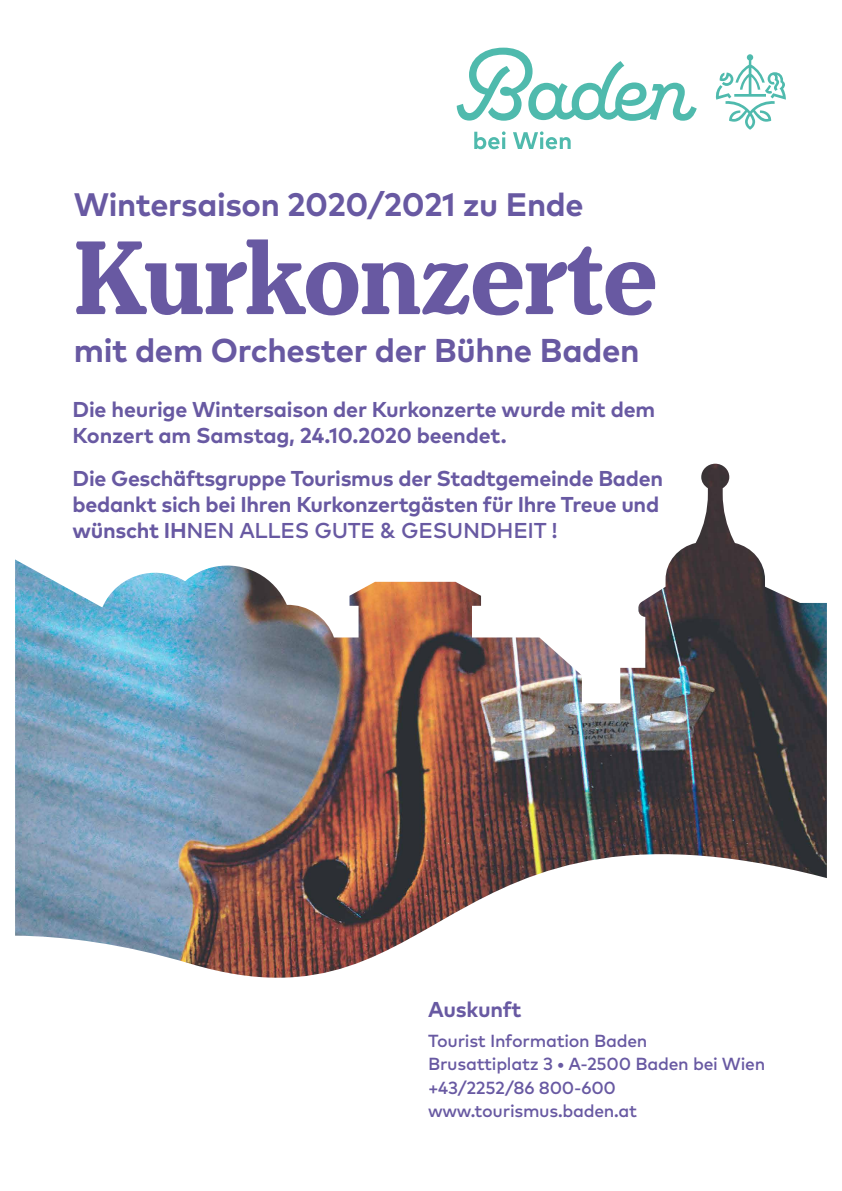
<style>
.page{position:relative;width:842px;height:1191px;background:#fff}
.page>*{position:absolute;margin:0;border:0;box-sizing:border-box;transform-origin:0 0}
.t1{font:700 condensed 110.5px "Henriette";color:#6859a2}
.t2{font:700 33px "Mark OT";letter-spacing:-.01em;color:#6859a2}
.t3{font:700 32.5px "Mark OT";letter-spacing:-.01em;color:#6859a2}
.t4{font:700 21.5px/26px "Mark OT";letter-spacing:-.015em;color:#6859a2}
.t5{font:500 17.5px/23.5px "Mark OT";letter-spacing:-.015em;color:#6859a2}
.s1{font-weight:500}
</style>
<div class="page">
<img style="left:15px;top:47px;width:812px;height:931px">
<h3 class="t3" style="left:74px;top:183px;width:511px">Wintersaison 2020/2021 zu Ende</h3>
<h1 class="t1" style="left:72px;top:212px;width:586px">Kurkonzerte</h1>
<h2 class="t2" style="left:74px;top:329px;width:568px">mit dem Orchester der Bühne Baden</h2>
<p class="t4" style="left:73px;top:395px;width:584px">Die heurige Wintersaison der Kurkonzerte wurde mit dem<br>Konzert am Samstag, 24.10.2020 beendet.</p>
<p class="t4" style="left:73px;top:464px;width:592px">Die Geschäftsgruppe Tourismus der Stadtgemeinde Baden bedankt sich bei Ihren Kurkonzertgästen für Ihre Treue und wünscht IH<span class="s1">NEN ALLES GUTE &amp; GESUNDHEIT !</span></p>
<p class="t4" style="left:428px;top:995px;width:95px">Auskunft</p>
<p class="t5" style="left:428px;top:1028px;width:339px">Tourist Information Baden<br>Brusattiplatz 3 • A-2500 Baden bei Wien +43/2252/86 800-600 www.tourismus.baden.at</p>
</div>
